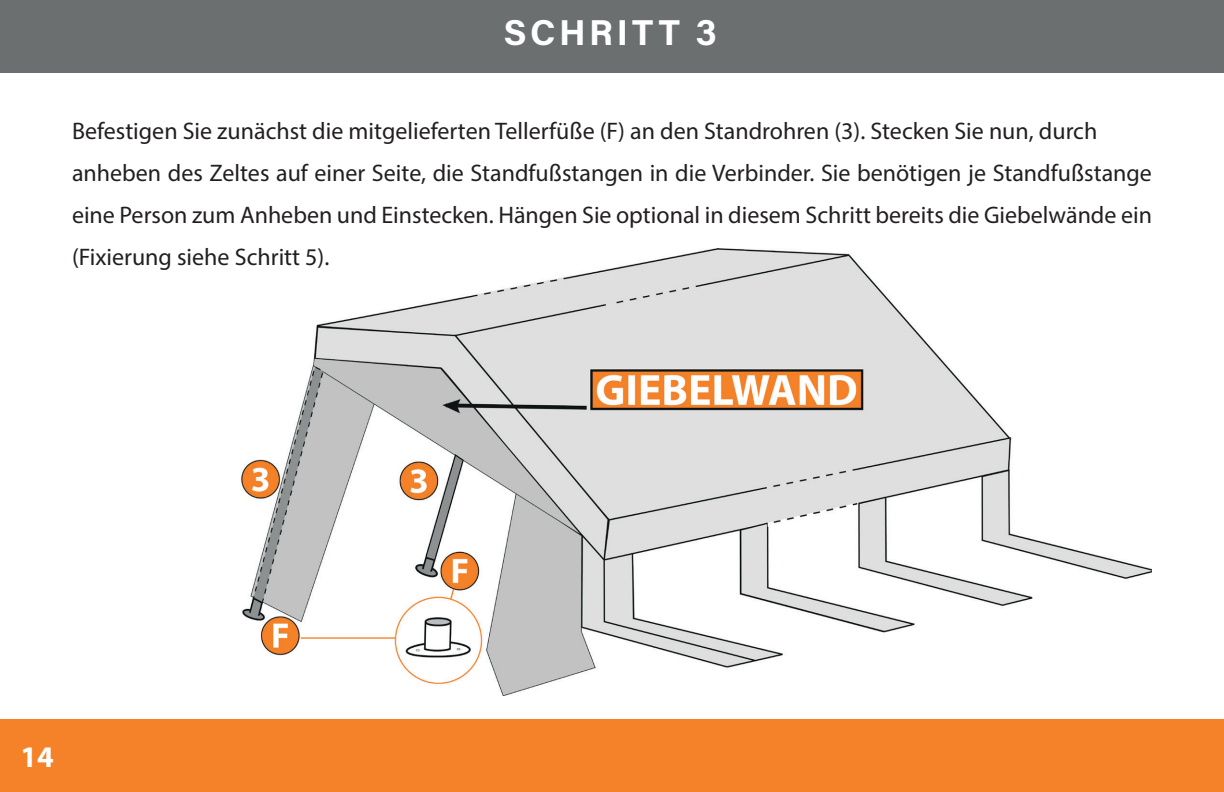
<style>
.page{position:relative;width:1224px;height:792px;background:#fff}
.page>*{position:absolute;margin:0;border:0;box-sizing:border-box;transform-origin:0 0}
.t1{font:700 36px "Acumin Pro";letter-spacing:.1em;color:#fff}
.t2{font:700 30px "Myriad Pro";color:#fff}
.t3{font:24px/42px "Myriad Pro";color:#231f20}
</style>
<div class="page">
<div style="left:0;top:719px;width:1224px;height:72px;background:#f58229"></div>
<div style="left:0;top:1px;width:1224px;height:72px;background:#6b6f70"></div>
<img style="left:241px;top:249px;width:911px;height:447px">
<h1 class="t1" style="left:504px;top:7px;width:214px">SCHRITT 3</h1>
<p class="t3" style="left:72px;top:110px;width:1082px">Befestigen Sie zunächst die mitgelieferten Tellerfüße (F) an den Standrohren (3). Stecken Sie nun, durch anheben des Zeltes auf einer Seite, die Standfußstangen in die Verbinder. Sie benötigen je Standfußstange eine Person zum Anheben und Einstecken. Hängen Sie optional in diesem Schritt bereits die Giebelwände ein (Fixierung siehe Schritt 5).</p>
<p class="t2" style="left:20px;top:737px;width:35px">14</p>
</div>
